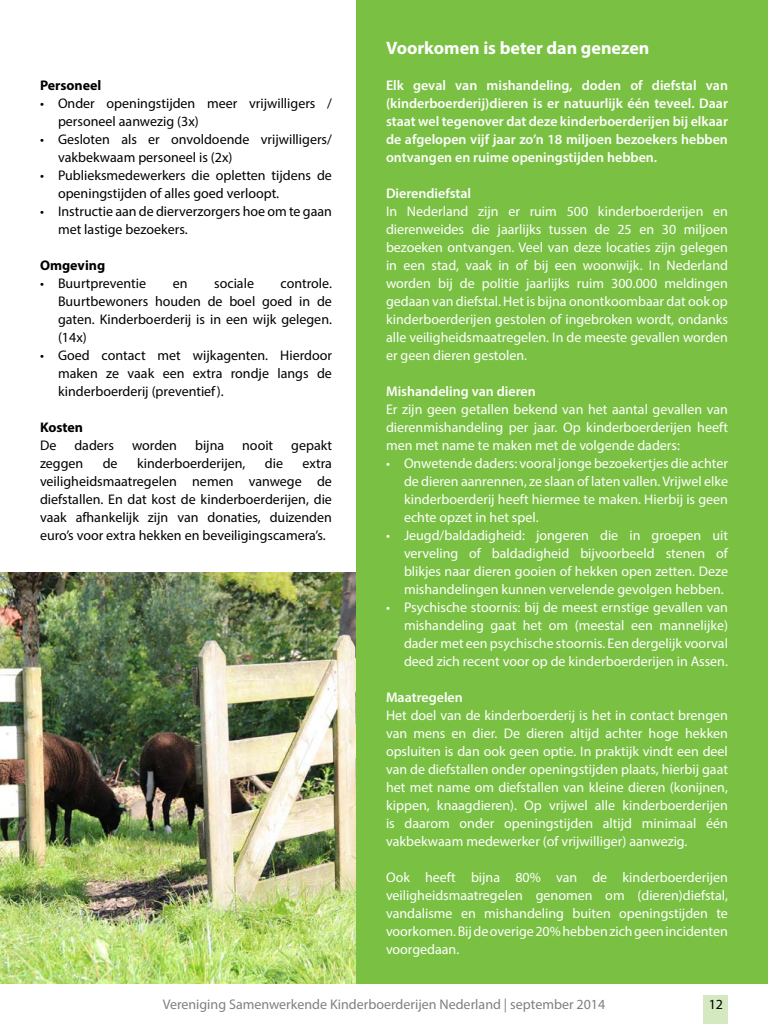
<style>
.page{position:relative;width:768px;height:1024px;background:#fff}
.page>*{position:absolute;margin:0;border:0;box-sizing:border-box;transform-origin:0 0}
.t1{font:700 18px "Myriad Pro";color:#fff}
.t2{font:14px/18px "Myriad Pro";color:#fff;text-align:justify}
.t3{font:14px/18px "Myriad Pro";color:#000}
.t4{font:600 14px/18px "Myriad Pro";color:#fff;text-align:justify}
.t5{font:14px "Myriad Pro";color:#7e8083}
.t6{font:700 14px "Myriad Pro";color:#000}
</style>
<div class="page">
<div style="left:703px;top:995px;width:24px;height:29px;background:#d5e9c1"></div>
<div style="left:356px;top:0;width:412px;height:984px;background:#7ac143"></div>
<img style="left:0;top:572px;width:356px;height:412px">
<p class="t6" style="left:40px;top:76px;width:63px">Personeel</p>
<p class="t3" style="left:58px;top:94px;width:276px;text-indent:-18px">• Onder openingstijden meer vrijwilligers / personeel aanwezig (3x)</p>
<p class="t3" style="left:58px;top:130px;width:276px;text-indent:-18px">• Gesloten als er onvoldoende vrijwilligers/ vakbekwaam personeel is (2x)</p>
<p class="t3" style="left:58px;top:166px;width:275px;text-indent:-18px">• Publieksmedewerkers die opletten tijdens de openingstijden of alles goed verloopt.</p>
<p class="t3" style="left:58px;top:202px;width:275px;text-indent:-18px">• Instructie aan de dierverzorgers hoe om te gaan met lastige bezoekers.</p>
<p class="t6" style="left:40px;top:256px;width:67px">Omgeving</p>
<p class="t3" style="left:40px;top:274px;width:108px">• Buurtpreventie</p>
<p class="t3" style="left:173px;top:274px;width:16px">en</p>
<p class="t3" style="left:214px;top:274px;width:41px">sociale</p>
<p class="t3" style="left:58px;top:274px;width:276px;text-align:justify;text-indent:223px">controle.<br>Buurtbewoners houden de boel goed in de gaten. Kinderboerderij is in een wijk gelegen. (14x)</p>
<p class="t3" style="left:58px;top:346px;width:275px;text-align:justify;text-indent:-18px">• Goed contact met wijkagenten. Hierdoor maken ze vaak een extra rondje langs de kinderboerderij (preventief).</p>
<p class="t6" style="left:40px;top:418px;width:45px">Kosten</p>
<p class="t3" style="left:40px;top:436px;width:18px">De</p>
<p class="t3" style="left:74px;top:436px;width:41px">daders</p>
<p class="t3" style="left:132px;top:436px;width:46px">worden</p>
<p class="t3" style="left:195px;top:436px;width:31px">bijna</p>
<p class="t3" style="left:242px;top:436px;width:33px">nooit</p>
<p class="t3" style="left:291px;top:436px;width:42px">gepakt</p>
<p class="t3" style="left:40px;top:454px;width:45px">zeggen</p>
<p class="t3" style="left:103px;top:454px;width:16px">de</p>
<p class="t3" style="left:137px;top:454px;width:110px">kinderboerderijen,</p>
<p class="t3" style="left:265px;top:454px;width:20px">die</p>
<p class="t3" style="left:40px;top:454px;width:294px;text-align:justify;text-indent:262px">extra veiligheidsmaatregelen nemen vanwege de diefstallen. En dat kost de kinderboerderijen, die vaak afhankelijk zijn van donaties, duizenden euro’s voor extra hekken en beveiligingscamera’s.</p>
<p class="t1" style="left:386px;top:36px;width:265px">Voorkomen is beter dan genezen</p>
<p class="t4" style="left:386px;top:76px;width:344px">Elk geval van mishandeling, doden of diefstal van (kinderboerderij)dieren is er natuurlijk één teveel. Daar staat wel tegenover dat deze kinderboerderijen bij elkaar de afgelopen vijf jaar zo’n 18 miljoen bezoekers hebben ontvangen en ruime openingstijden hebben.</p>
<p class="t4" style="left:386px;top:184px;width:87px">Dierendiefstal</p>
<p class="t2" style="left:386px;top:202px;width:344px">In Nederland zijn er ruim 500 kinderboerderijen en dierenweides die jaarlijks tussen de 25 en 30 miljoen bezoeken ontvangen. Veel van deze locaties zijn gelegen in een stad, vaak in of bij een woonwijk. In Nederland worden bij de politie jaarlijks ruim 300.000 meldingen gedaan van diefstal. Het is bijna onontkoombaar dat ook op kinderboerderijen gestolen of ingebroken wordt, ondanks alle veiligheidsmaatregelen. In de meeste gevallen worden er geen dieren gestolen.</p>
<p class="t4" style="left:386px;top:382px;width:151px">Mishandeling van dieren</p>
<p class="t2" style="left:386px;top:400px;width:344px">Er zijn geen getallen bekend van het aantal gevallen van dierenmishandeling per jaar. Op kinderboerderijen heeft men met name te maken met de volgende daders:</p>
<p class="t2" style="left:404px;top:454px;width:326px;text-indent:-18px">• Onwetende daders: vooral jonge bezoekertjes die achter de dieren aanrennen, ze slaan of laten vallen. Vrijwel elke kinderboerderij heeft hiermee te maken. Hierbij is geen echte opzet in het spel.</p>
<p class="t2" style="left:404px;top:526px;width:326px;text-indent:-18px">• Jeugd/baldadigheid: jongeren die in groepen uit verveling of baldadigheid bijvoorbeeld stenen of blikjes naar dieren gooien of hekken open zetten. Deze mishandelingen kunnen vervelende gevolgen hebben.</p>
<p class="t2" style="left:404px;top:598px;width:326px;text-indent:-18px">• Psychische stoornis: bij de meest ernstige gevallen van mishandeling gaat het om (meestal een mannelijke) dader met een psychische stoornis. Een dergelijk voorval deed zich recent voor op de kinderboerderijen in Assen.</p>
<p class="t4" style="left:386px;top:688px;width:78px">Maatregelen</p>
<p class="t2" style="left:386px;top:706px;width:344px">Het doel van de kinderboerderij is het in contact brengen van mens en dier. De dieren altijd achter hoge hekken opsluiten is dan ook geen optie. In praktijk vindt een deel van de diefstallen onder openingstijden plaats, hierbij gaat het met name om diefstallen van kleine dieren (konijnen, kippen, knaagdieren). Op vrijwel alle kinderboerderijen is daarom onder openingstijden altijd minimaal één vakbekwaam medewerker (of vrijwilliger) aanwezig.</p>
<p class="t2" style="left:386px;top:868px;width:344px">Ook heeft bijna 80% van de kinderboerderijen veiligheidsmaatregelen genomen om (dieren)diefstal, vandalisme en mishandeling buiten openingstijden te voorkomen. Bij de overige 20% hebben zich geen incidenten voorgedaan.</p>
<p class="t5" style="left:163px;top:996px;width:444px">Vereniging Samenwerkende Kinderboerderijen Nederland | september 2014</p>
<p class="t3" style="left:709px;top:995px;width:16px">12</p>
</div>
